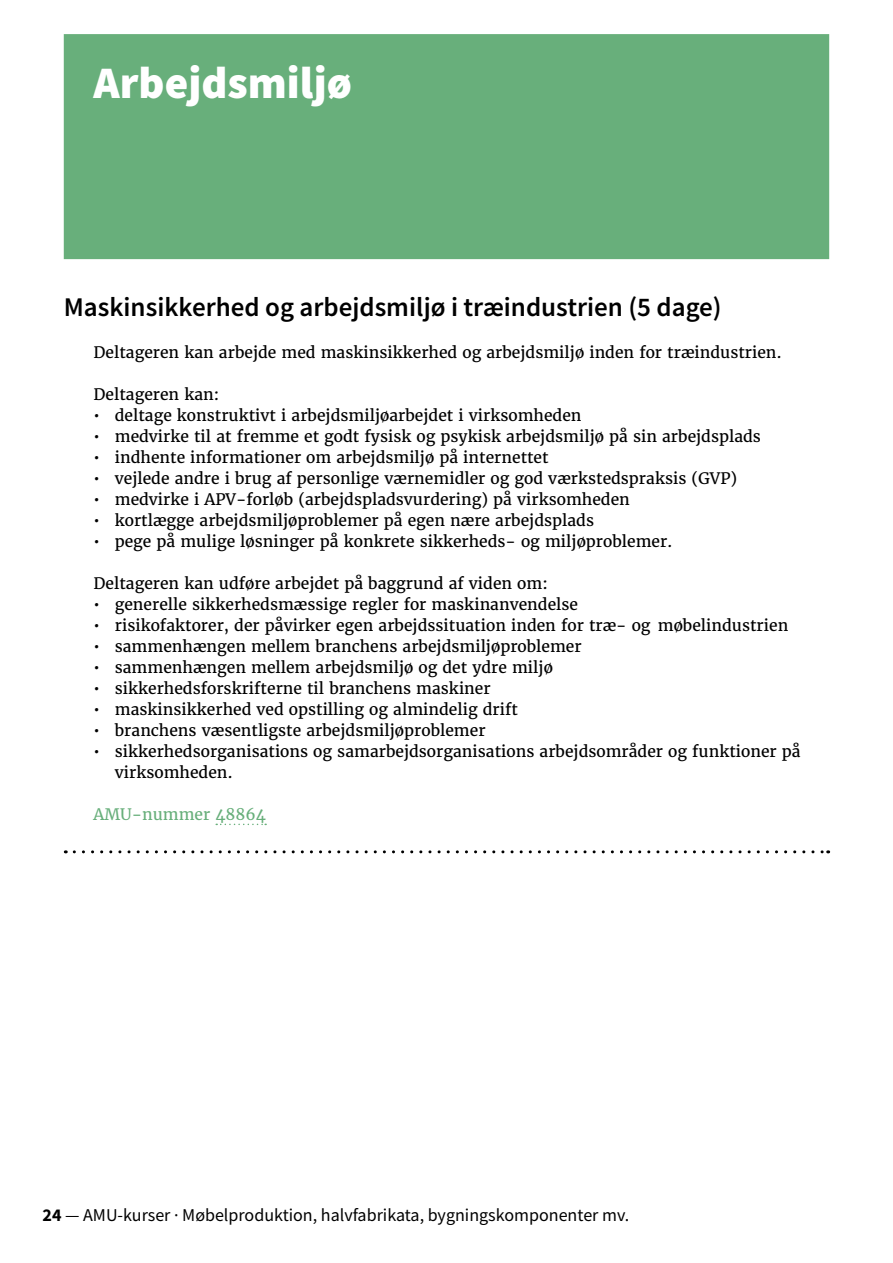
<style>
.page{position:relative;width:893px;height:1263px;background:#fff}
.page>*{position:absolute;margin:0;border:0;box-sizing:border-box;transform-origin:0 0}
.t1{font:900 45px "Source Sans Pro";color:#fff}
.t2{font:600 27px "Source Sans Pro";color:#000}
.t3{font:18px "Source Sans Pro";color:#000}
.t4{font:15.75px/21px "Merriweather";color:#000}
.t5{font:15.75px "Merriweather";color:#68af7b}
.s1{font-weight:700}
</style>
<div class="page">
<div style="left:64px;top:34px;width:765px;height:225px;background:#68af7b"></div>
<svg style="left:216px;top:824px;width:50px;height:1px"></svg>
<svg style="left:74px;top:850px;width:755px;height:3px"></svg>
<h1 class="t1" style="left:94px;top:51px;width:260px">Arbejdsmiljø</h1>
<h2 class="t2" style="left:64px;top:289px;width:659px">Maskinsikkerhed og arbejdsmiljø i træindustrien (5 dage)</h2>
<p class="t4" style="left:94px;top:342px;width:690px">Deltageren kan arbejde med maskinsikkerhed og arbejdsmiljø inden for træindustrien.</p>
<p class="t4" style="left:94px;top:384px;width:127px">Deltageren kan:</p>
<p class="t4" style="left:94px;top:405px;width:489px">• deltage konstruktivt i arbejdsmiljøarbejdet i virksomheden</p>
<p class="t4" style="left:94px;top:426px;width:669px">• medvirke til at fremme et godt fysisk og psykisk arbejdsmiljø på sin arbejdsplads</p>
<p class="t4" style="left:94px;top:447px;width:457px">• indhente informationer om arbejdsmiljø på internettet</p>
<p class="t4" style="left:94px;top:468px;width:645px">• vejlede andre i brug af personlige værnemidler og god værkstedspraksis (GVP)</p>
<p class="t4" style="left:94px;top:489px;width:538px">• medvirke i APV-forløb (arbejdspladsvurdering) på virksomheden</p>
<p class="t4" style="left:94px;top:510px;width:502px">• kortlægge arbejdsmiljøproblemer på egen nære arbejdsplads</p>
<p class="t4" style="left:94px;top:531px;width:581px">• pege på mulige løsninger på konkrete sikkerheds- og miljøproblemer.</p>
<p class="t4" style="left:94px;top:573px;width:456px">Deltageren kan udføre arbejdet på baggrund af viden om:</p>
<p class="t4" style="left:94px;top:594px;width:486px">• generelle sikkerhedsmæssige regler for maskinanvendelse</p>
<p class="t4" style="left:94px;top:615px;width:696px">• risikofaktorer, der påvirker egen arbejdssituation inden for træ- og møbelindustrien</p>
<p class="t4" style="left:94px;top:636px;width:490px">• sammenhængen mellem branchens arbejdsmiljøproblemer</p>
<p class="t4" style="left:94px;top:657px;width:461px">• sammenhængen mellem arbejdsmiljø og det ydre miljø</p>
<p class="t4" style="left:94px;top:678px;width:399px">• sikkerhedsforskrifterne til branchens maskiner</p>
<p class="t4" style="left:94px;top:699px;width:426px">• maskinsikkerhed ved opstilling og almindelig drift</p>
<p class="t4" style="left:94px;top:720px;width:394px">• branchens væsentligste arbejdsmiljøproblemer</p>
<p class="t4" style="left:115px;top:741px;width:687px;text-indent:-21px">• sikkerhedsorganisations og samarbejdsorganisations arbejdsområder og funktioner på virksomheden.</p>
<p class="t5" style="left:94px;top:804px;width:174px">AMU-nummer 48864</p>
<p class="t3" style="left:43px;top:1204px;width:588px"><span class="s1">24</span> — AMU-kurser · Møbelproduktion, halvfabrikata, bygningskomponenter mv.</p>
</div>
